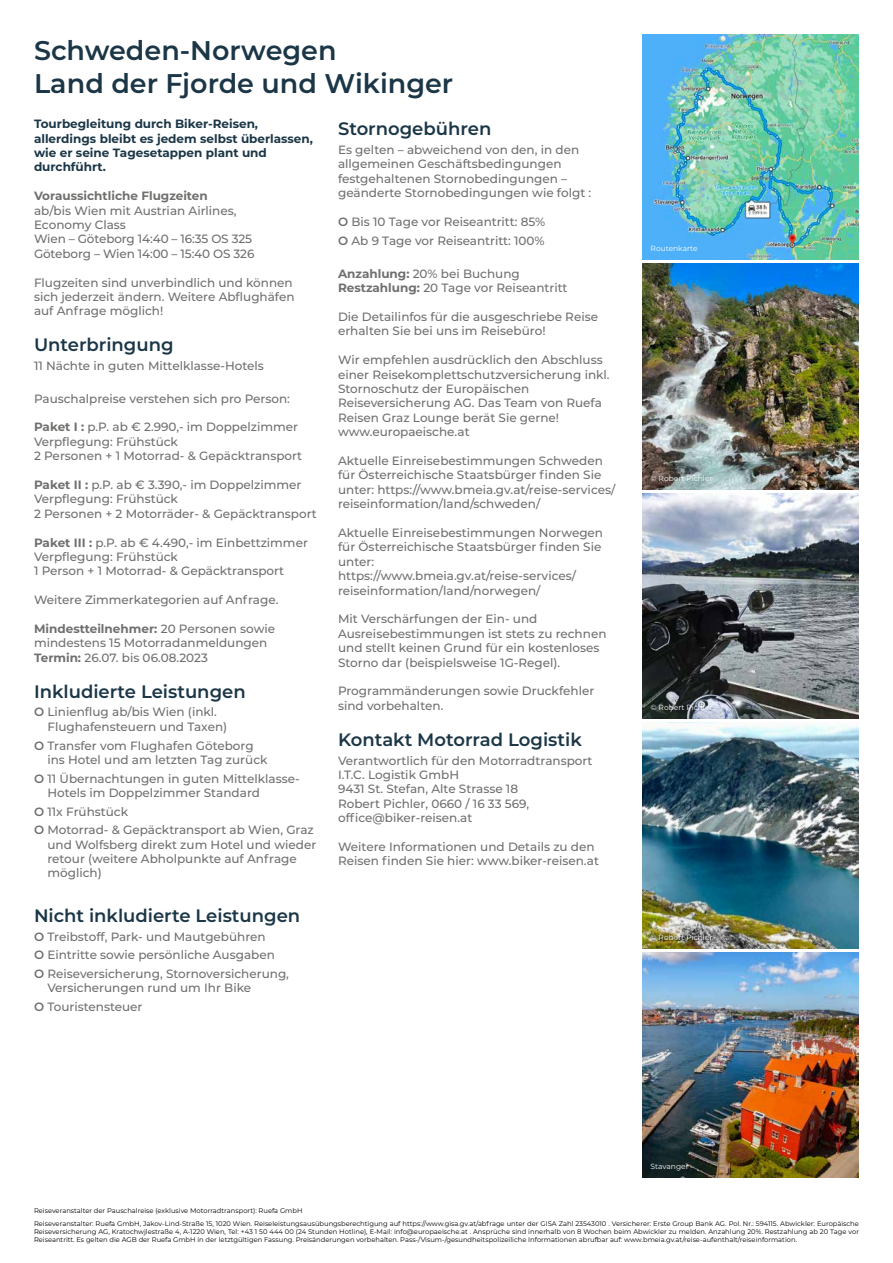
<style>
.page{position:relative;width:893px;height:1263px;background:#fff}
.page>*{position:absolute;margin:0;border:0;box-sizing:border-box;transform-origin:0 0}
.t1{font:600 27px/32.4px "Montserrat";color:#1b3646}
.t2{font:600 18px "Montserrat";color:#1b3646}
.t3{font:500 12px/14.4px "Montserrat";color:#6f6f6e}
.t4{font:700 12px/14.4px "Montserrat";color:#1b3646}
.t5{font:700 12px "Montserrat";color:#6f6f6e}
.t6{font:7.5px "Montserrat";color:#fff}
.t7{font:6.75px/12.3px "Montserrat";color:#000}
.s1{font-weight:700}
.s2{font-weight:600}
</style>
<div class="page">
<img style="left:642px;top:34px;width:217px;height:225px">
<img style="left:642px;top:264px;width:217px;height:225px">
<img style="left:642px;top:493px;width:217px;height:226px">
<img style="left:642px;top:723px;width:217px;height:225px">
<img style="left:642px;top:952px;width:217px;height:226px">
<div style="left:651px;top:934px;width:63px;height:7px;background:#000;opacity:.75"></div>
<h1 class="t1" style="left:34px;top:33px;width:421px">Schweden-Norwegen<br>Land der Fjorde und Wikinger</h1>
<p class="t4" style="left:34px;top:116px;width:280px">Tourbegleitung durch Biker-Reisen, allerdings bleibt es jedem selbst überlassen, wie er seine Tagesetappen plant und durchführt.</p>
<p class="t5" style="left:34px;top:187px;width:175px">Voraussichtliche Flugzeiten</p>
<p class="t3" style="left:34px;top:203px;width:222px">ab/bis Wien mit Austrian Airlines,<br>Economy Class<br>Wien – Göteborg 14:40 – 16:35 OS 325<br>Göteborg – Wien 14:00 – 15:40 OS 326</p>
<p class="t3" style="left:34px;top:275px;width:262px">Flugzeiten sind unverbindlich und können sich jederzeit ändern. Weitere Abflughäfen auf Anfrage möglich!</p>
<h2 class="t2" style="left:34px;top:332px;width:141px">Unterbringung</h2>
<p class="t3" style="left:34px;top:358px;width:231px">11 Nächte in guten Mittelklasse-Hotels</p>
<p class="t3" style="left:34px;top:391px;width:257px">Pauschalpreise verstehen sich pro Person:</p>
<p class="t3" style="left:34px;top:419px;width:270px"><span class="s1">Paket I :</span> p.P. ab € 2.990,- im Doppelzimmer<br>Verpflegung: Frühstück<br>2 Personen + 1 Motorrad- &amp; Gepäcktransport</p>
<p class="t3" style="left:34px;top:477px;width:284px"><span class="s1">Paket II :</span> p.P. ab € 3.390,- im Doppelzimmer<br>Verpflegung: Frühstück<br>2 Personen + 2 Motorräder- &amp; Gepäcktransport</p>
<p class="t3" style="left:34px;top:535px;width:275px"><span class="s1">Paket III :</span> p.P. ab € 4.490,- im Einbettzimmer<br>Verpflegung: Frühstück<br>1 Person + 1 Motorrad- &amp; Gepäcktransport</p>
<p class="t3" style="left:34px;top:592px;width:246px">Weitere Zimmerkategorien auf Anfrage.</p>
<p class="t3" style="left:34px;top:621px;width:243px"><span class="s1">Mindestteilnehmer:</span> 20 Personen sowie mindestens 15 Motorradanmeldungen<br><span class="s1">Termin:</span> 26.07. bis 06.08.2023</p>
<h2 class="t2" style="left:34px;top:679px;width:213px">Inkludierte Leistungen</h2>
<p class="t3" style="left:47px;top:704px;width:181px;text-indent:-13px"><span class="s2">O</span> Linienflug ab/bis Wien (inkl.<br>Flughafensteuern und Taxen)</p>
<p class="t3" style="left:47px;top:737px;width:222px;text-indent:-13px"><span class="s2">O</span> Transfer vom Flughafen Göteborg ins Hotel und am letzten Tag zurück</p>
<p class="t3" style="left:47px;top:771px;width:254px;text-indent:-13px"><span class="s2">O</span> 11 Übernachtungen in guten Mittelklasse-<br>Hotels im Doppelzimmer Standard</p>
<p class="t3" style="left:34px;top:801px;width:281px;line-height:18.6px"><span class="s2">O</span> 11x Frühstück<br><span class="s2">O</span> Motorrad- &amp; Gepäcktransport ab Wien, Graz</p>
<p class="t3" style="left:47px;top:837px;width:270px">und Wolfsberg direkt zum Hotel und wieder retour (weitere Abholpunkte auf Anfrage möglich)</p>
<h2 class="t2" style="left:34px;top:903px;width:268px">Nicht inkludierte Leistungen</h2>
<p class="t3" style="left:34px;top:926px;width:256px;line-height:18.6px"><span class="s2">O</span> Treibstoff, Park- und Mautgebühren<br><span class="s2">O</span> Eintritte sowie persönliche Ausgaben<br><span class="s2">O</span> Reiseversicherung, Stornoversicherung,</p>
<p class="t3" style="left:34px;top:978px;width:219px;line-height:18.6px;text-indent:13px">Versicherungen rund um Ihr Bike<br><span class="s2">O</span> Touristensteuer</p>
<h2 class="t2" style="left:338px;top:116px;width:155px">Stornogebühren</h2>
<p class="t3" style="left:338px;top:142px;width:255px">Es gelten – abweichend von den, in den allgemeinen Geschäftsbedingungen festgehaltenen Stornobedingungen – geänderte Stornobedingungen wie folgt :</p>
<p class="t3" style="left:338px;top:212px;width:209px;line-height:18.6px"><span class="s2">O</span> Bis 10 Tage vor Reiseantritt: 85%<br><span class="s2">O</span> Ab 9 Tage vor Reiseantritt: 100%</p>
<p class="t3" style="left:338px;top:266px;width:231px"><span class="s1">Anzahlung:</span> 20% bei Buchung<br><span class="s1">Restzahlung:</span> 20 Tage vor Reiseantritt</p>
<p class="t3" style="left:338px;top:309px;width:262px">Die Detailinfos für die ausgeschriebe Reise erhalten Sie bei uns im Reisebüro!</p>
<p class="t3" style="left:338px;top:352px;width:273px">Wir empfehlen ausdrücklich den Abschluss einer Reisekomplettschutzversicherung inkl.<br>Stornoschutz der Europäischen Reiseversicherung AG. Das Team von Ruefa Reisen Graz Lounge berät Sie gerne! www.europaeische.at</p>
<p class="t3" style="left:338px;top:453px;width:279px">Aktuelle Einreisebestimmungen Schweden für Österreichische Staatsbürger finden Sie unter: https://www.bmeia.gv.at/reise-services/ reiseinformation/land/schweden/</p>
<p class="t3" style="left:338px;top:525px;width:267px">Aktuelle Einreisebestimmungen Norwegen für Österreichische Staatsbürger finden Sie unter: https://www.bmeia.gv.at/reise-services/ reiseinformation/land/norwegen/</p>
<p class="t3" style="left:338px;top:611px;width:270px">Mit Verschärfungen der Ein- und Ausreisebestimmungen ist stets zu rechnen und stellt keinen Grund für ein kostenloses Storno dar (beispielsweise 1G-Regel).</p>
<p class="t3" style="left:338px;top:683px;width:258px">Programmänderungen sowie Druckfehler sind vorbehalten.</p>
<h2 class="t2" style="left:338px;top:727px;width:245px">Kontakt Motorrad Logistik</h2>
<p class="t3" style="left:338px;top:752px;width:256px">Verantwortlich für den Motorradtransport<br>I.T.C. Logistik GmbH<br>9431 St. Stefan, Alte Strasse 18<br>Robert Pichler, 0660 / 16 33 569, office@biker-reisen.at</p>
<p class="t3" style="left:338px;top:839px;width:262px">Weitere Informationen und Details zu den<br>Reisen finden Sie hier: www.biker-reisen.at</p>
<p class="t6" style="left:651px;top:243px;width:49px">Routenkarte</p>
<p class="t6" style="left:651px;top:473px;width:63px">© Robert Pichler</p>
<p class="t6" style="left:651px;top:702px;width:63px">© Robert Pichler</p>
<p class="t6" style="left:651px;top:932px;width:63px">© Robert Pichler</p>
<p class="t6" style="left:651px;top:1161px;width:40px">Stavanger</p>
<p class="t7" style="left:34px;top:1204px;width:826px">Reiseveranstalter der Pauschalreise (exklusive Motorradtransport): Ruefa GmbH<br>Reiseveranstalter: Ruefa GmbH, Jakov-Lind-Straße 15, 1020 Wien. Reiseleistungsausübungsberechtigung auf https://www.gisa.gv.at/abfrage unter der GISA Zahl 23543010 . Versicherer: Erste Group Bank AG. Pol. Nr.: 594115. Abwickler: Europäische</p>
<p class="t7" style="left:34px;top:1227px;width:826px;line-height:8.1px">Reiseversicherung AG, Kratochwjlestraße 4, A-1220 Wien, Tel: +43 1 50 444 00 (24 Stunden Hotline), E-Mail: info@europaeische.at . Ansprüche sind innerhalb von 8 Wochen beim Abwickler zu melden. Anzahlung 20%. Restzahlung ab 20 Tage vor<br>Reiseantritt. Es gelten die AGB der Ruefa GmbH in der letztgültigen Fassung. Preisänderungen vorbehalten. Pass-/Visum-/gesundheitspolizeiliche Informationen abrufbar auf: www.bmeia.gv.at/reise-aufenthalt/reiseinformation.</p>
</div>
